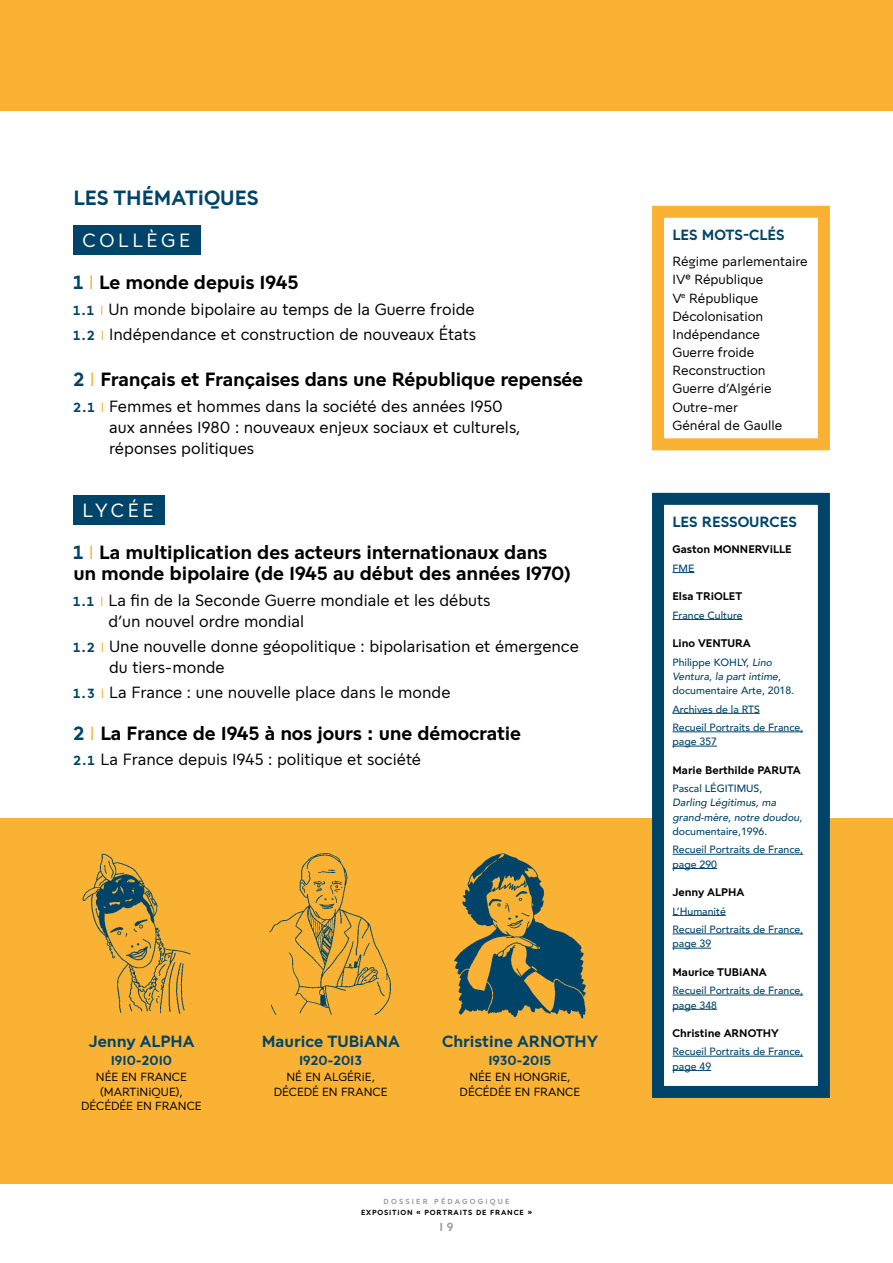
<style>
.page{position:relative;width:893px;height:1263px;background:#fff}
.page>*{position:absolute;margin:0;border:0;box-sizing:border-box;transform-origin:0 0}
.t1{font:700 21px "Buffon Pro";color:#004569}
.t2{font:700 19.5px/42.3px "Buffon Pro";letter-spacing:-.01em;color:#000}
.t3{font:16.5px/21px "Buffon Pro";color:#000}
.t4{font:700 16.5px "Buffon Pro";color:#004569}
.t5{font:700 15px "Buffon Pro";color:#004569}
.t6{font:13.5px/18.1px "Buffon Pro";color:#000}
.t7{font:700 13.5px "Buffon Pro";color:#004569}
.t8{font:12px/14.4px "Buffon Pro";color:#000;text-align:center}
.t9{font:700 12px "Buffon Pro";color:#9d9d9c}
.t10{font:700 11.25px "Buffon Pro";color:#000}
.t11{font:500 10.5px/14.2px "Avenir";color:#004569}
.t12{font:italic 500 10.5px/14.2px "Avenir";color:#004569}
.t13{font:700 7.5px "Buffon Pro";letter-spacing:.11em;color:#000}
.t14{font:700 7.5px "Buffon Pro";letter-spacing:.29em;color:#9d9d9c}
.s1{font-weight:400;color:#fff}
.s2{color:#004569}
.s3{font-weight:400;color:#f9b234}
.s4{font-weight:700;font-size:13.5px;color:#004569}
.s5{font-size:13.5px;color:#f9b234}
.s6{font-style:italic}
</style>
<div class="page">
<div style="left:0;top:819px;width:893px;height:365px;background:#f9b234"></div>
<div style="left:0;top:0;width:893px;height:110px;background:#f9b234"></div>
<div style="left:652px;top:206px;width:178px;height:244px;border:12px solid #f9b234"></div>
<div style="left:658px;top:499px;width:166px;height:593px;background:#fff"></div>
<svg style="left:672px;top:572px;width:22px;height:1px"></svg>
<hr style="left:672px;top:619px;width:70px;height:1px;background:#004569">
<hr style="left:672px;top:713px;width:88px;height:1px;background:#004569">
<hr style="left:672px;top:731px;width:131px;height:1px;background:#004569">
<hr style="left:672px;top:746px;width:45px;height:1px;background:#004569">
<hr style="left:672px;top:854px;width:131px;height:1px;background:#004569">
<hr style="left:672px;top:868px;width:45px;height:1px;background:#004569">
<hr style="left:672px;top:915px;width:54px;height:1px;background:#004569">
<hr style="left:672px;top:934px;width:131px;height:1px;background:#004569">
<hr style="left:672px;top:948px;width:39px;height:1px;background:#004569">
<hr style="left:672px;top:995px;width:131px;height:1px;background:#004569">
<hr style="left:672px;top:1009px;width:45px;height:1px;background:#004569">
<hr style="left:672px;top:1056px;width:131px;height:1px;background:#004569">
<hr style="left:672px;top:1070px;width:39px;height:1px;background:#004569">
<div style="left:652px;top:493px;width:178px;height:605px;border:12px solid #004569"></div>
<img style="left:82px;top:853px;width:110px;height:161px">
<img style="left:269px;top:853px;width:122px;height:162px">
<img style="left:454px;top:853px;width:132px;height:166px">
<div style="left:73px;top:225px;width:128px;height:30px;background:#004569"></div>
<div style="left:73px;top:495px;width:91px;height:30px;background:#004569"></div>
<p class="t1" style="left:73px;top:184px;width:187px">LES THÉMATIQUES</p>
<p class="t2" style="left:73px;top:219px;width:227px;text-indent:9px"><span class="s1">COLLÈGE<br></span><span class="s2">1</span> <span class="s3">I</span> Le monde depuis 1945</p>
<p class="t3" style="left:73px;top:297px;width:404px;line-height:25.2px"><span class="s4">1.1</span> <span class="s5">I</span> Un monde bipolaire au temps de la Guerre froide<br><span class="s4">1.2</span> <span class="s5">I</span> Indépendance et construction de nouveaux États</p>
<p class="t2" style="left:73px;top:358px;width:511px"><span class="s2">2</span> <span class="s3">I</span> Français et Françaises dans une République repensée</p>
<p class="t3" style="left:109px;top:395px;width:413px;text-indent:-36px"><span class="s4">2.1</span> <span class="s5">I</span> Femmes et hommes dans la société des années 1950 aux années 1980 : nouveaux enjeux sociaux et culturels, réponses politiques</p>
<p class="t2" style="left:73px;top:489px;width:476px;text-indent:9px"><span class="s1">LYCÉE<br></span><span class="s2">1</span> <span class="s3">I</span> La multiplication des acteurs internationaux dans</p>
<p class="t2" style="left:73px;top:552px;width:499px">un monde bipolaire (de 1945 au début des années 1970)</p>
<p class="t3" style="left:108px;top:589px;width:384px;text-indent:-35px"><span class="s4">1.1</span> <span class="s5">I</span> La fin de la Seconde Guerre mondiale et les débuts d’un nouvel ordre mondial</p>
<p class="t3" style="left:109px;top:636px;width:471px;text-indent:-36px"><span class="s4">1.2</span> <span class="s5">I</span> Une nouvelle donne géopolitique : bipolarisation et émergence du tiers-monde</p>
<p class="t3" style="left:73px;top:682px;width:379px"><span class="s4">1.3</span> <span class="s5">I</span> La France : une nouvelle place dans le monde</p>
<p class="t2" style="left:73px;top:712px;width:449px"><span class="s2">2</span> <span class="s3">I</span> La France de 1945 à nos jours : une démocratie</p>
<p class="t3" style="left:73px;top:749px;width:349px"><span class="s4">2.1</span> La France depuis 1945 : politique et société</p>
<p class="t4" style="left:89px;top:1030px;width:107px">Jenny ALPHA</p>
<p class="t7" style="left:111px;top:1051px;width:63px">1910-2010</p>
<p class="t8" style="left:81px;top:1070px;width:122px">NÉE EN FRANCE (MARTINIQUE),<br>DÉCÉDÉE EN FRANCE</p>
<p class="t4" style="left:262px;top:1030px;width:140px">Maurice TUBIANA</p>
<p class="t7" style="left:299px;top:1051px;width:65px">1920-2013</p>
<p class="t8" style="left:274px;top:1070px;width:115px">NÉ EN ALGÉRIE,<br>DÉCEDÉ EN FRANCE</p>
<p class="t4" style="left:442px;top:1030px;width:158px">Christine ARNOTHY</p>
<p class="t7" style="left:488px;top:1051px;width:64px">1930-2015</p>
<p class="t8" style="left:460px;top:1070px;width:122px">NÉE EN HONGRIE,<br>DÉCÉDÉE EN FRANCE</p>
<p class="t14" style="left:384px;top:1197px;width:127px">DOSSIER PÉDAGOGIQUE</p>
<p class="t13" style="left:361px;top:1207px;width:172px">EXPOSITION « PORTRAITS DE FRANCE »</p>
<p class="t9" style="left:439px;top:1219px;width:15px">1 9</p>
<p class="t5" style="left:672px;top:225px;width:114px">LES MOTS-CLÉS</p>
<p class="t6" style="left:672px;top:253px;width:137px">Régime parlementaire<br>IVe République<br>V<sup>e</sup> République<br>Décolonisation<br>Indépendance<br>Guerre froide<br>Reconstruction<br>Guerre d’Algérie<br>Outre-mer<br>Général de Gaulle</p>
<p class="t5" style="left:672px;top:512px;width:126px">LES RESSOURCES</p>
<p class="t10" style="left:672px;top:542px;width:121px">Gaston MONNERVILLE</p>
<p class="t11" style="left:672px;top:560px;width:23px">FME</p>
<p class="t10" style="left:672px;top:589px;width:71px">Elsa TRIOLET</p>
<p class="t11" style="left:672px;top:607px;width:72px">France Culture</p>
<p class="t10" style="left:672px;top:636px;width:80px">Lino VENTURA</p>
<p class="t11" style="left:672px;top:654px;width:123px">Philippe KOHLY, <span class="s6">Lino<br>Ventura, la part intime</span>, documentaire Arte, 2018.</p>
<p class="t11" style="left:672px;top:699px;width:132px;line-height:18.5px">Archives de la RTS<br>Recueil Portraits de France,</p>
<p class="t11" style="left:672px;top:734px;width:46px">page 357</p>
<p class="t10" style="left:672px;top:762px;width:130px">Marie Berthilde PARUTA</p>
<p class="t11" style="left:672px;top:781px;width:91px">Pascal LÉGITIMUS,</p>
<p class="t12" style="left:672px;top:796px;width:131px">Darling Légitimus, ma grand-mère, notre doudou,</p>
<p class="t11" style="left:672px;top:821px;width:132px;line-height:18.5px">documentaire,1996.<br>Recueil Portraits de France,</p>
<p class="t11" style="left:672px;top:856px;width:46px">page 290</p>
<p class="t10" style="left:672px;top:885px;width:73px">Jenny ALPHA</p>
<p class="t11" style="left:672px;top:901px;width:132px;line-height:18.5px">L’Humanité<br>Recueil Portraits de France,</p>
<p class="t11" style="left:672px;top:936px;width:40px">page 39</p>
<p class="t10" style="left:672px;top:964px;width:96px">Maurice TUBIANA</p>
<p class="t11" style="left:672px;top:983px;width:132px">Recueil Portraits de France, page 348</p>
<p class="t10" style="left:672px;top:1026px;width:108px">Christine ARNOTHY</p>
<p class="t11" style="left:672px;top:1044px;width:132px">Recueil Portraits de France, page 49</p>
</div>
